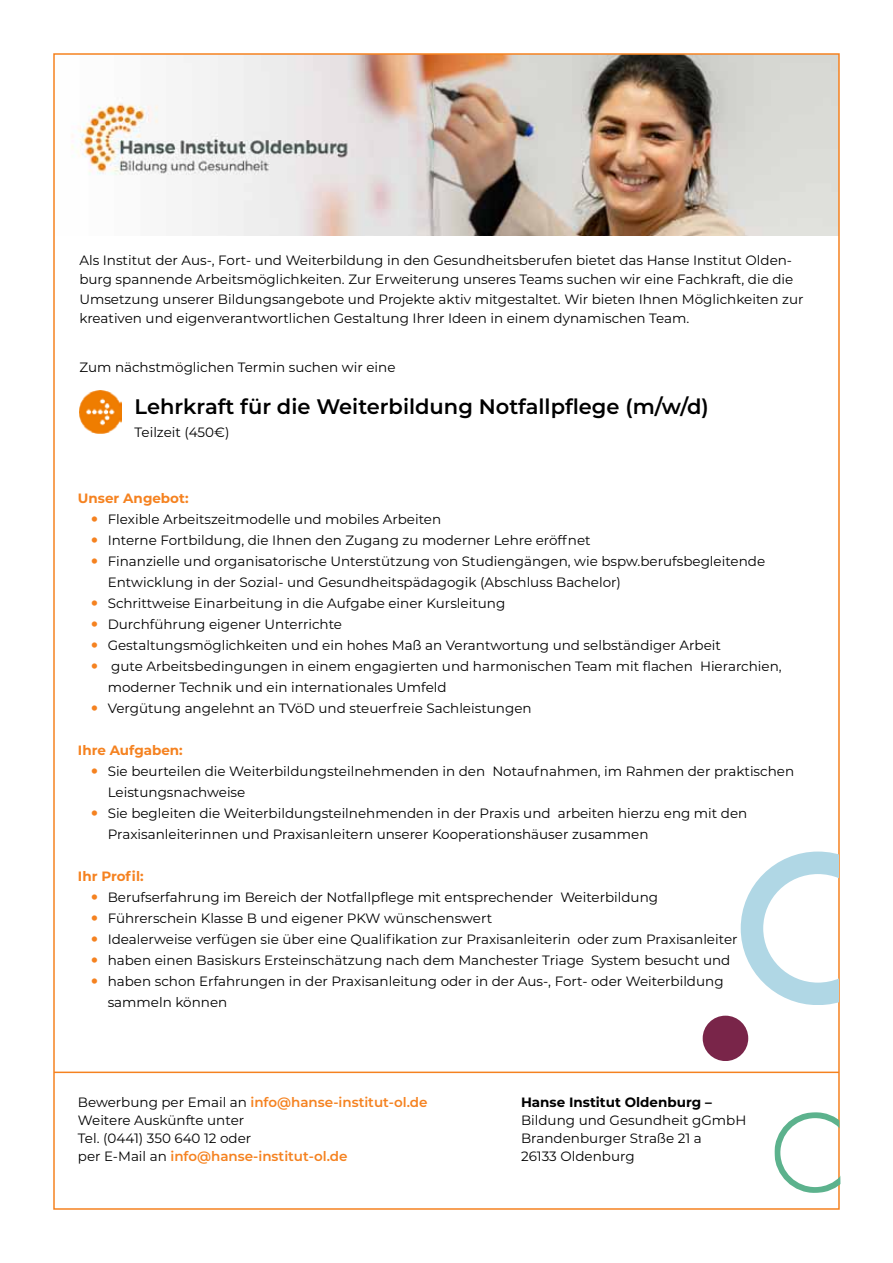
<style>
.page{position:relative;width:893px;height:1263px;background:#fff}
.page>*{position:absolute;margin:0;border:0;box-sizing:border-box;transform-origin:0 0}
.t1{font:600 21px "Montserrat";color:#000}
.t2{font:13.5px/21px "Montserrat";color:#000}
.t3{font:700 13.5px "Montserrat";color:#f58220}
.t4{font:700 13.5px "Montserrat";color:#000}
.s1{font-weight:600;color:#f58220}
</style>
<div class="page">
<img style="left:71px;top:56px;width:766px;height:179px">
<img style="left:79px;top:391px;width:43px;height:42px">
<hr style="left:54px;top:1071px;width:785px;height:2px;background:#f58220">
<svg style="left:741px;top:851px;width:98px;height:154px"></svg>
<div style="left:710px;top:1023px;width:31px;height:30px;background:#792549;border-radius:50%"></div>
<div style="left:703px;top:1016px;width:45px;height:45px;border:15px solid #792549;border-radius:50%"></div>
<svg style="left:774px;top:1112px;width:67px;height:81px"></svg>
<p class="t2" style="left:79px;top:250px;width:726px;line-height:19.5px">Als Institut der Aus-, Fort- und Weiterbildung in den Gesundheitsberufen bietet das Hanse Institut Olden&shy;burg spannende Arbeitsmöglichkeiten. Zur Erweiterung unseres Teams suchen wir eine Fachkraft, die die Umsetzung unserer Bildungsangebote und Projekte aktiv mitgestaltet. Wir bieten Ihnen Möglichkeiten zur kreativen und eigenverantwortlichen Gestaltung Ihrer Ideen in einem dynamischen Team.</p>
<p class="t2" style="left:79px;top:357px;width:318px">Zum nächstmöglichen Termin suchen wir eine</p>
<h1 class="t1" style="left:135px;top:392px;width:576px">Lehrkraft für die Weiterbildung Notfallpflege (m/w/d)</h1>
<p class="t2" style="left:135px;top:421px;width:96px">Teilzeit (450€)</p>
<p class="t3" style="left:78px;top:489px;width:112px">Unser Angebot:</p>
<p class="t2" style="left:108px;top:508px;width:675px">Flexible Arbeitszeitmodelle und mobiles Arbeiten<br>Interne Fortbildung, die Ihnen den Zugang zu moderner Lehre eröffnet<br>Finanzielle und organisatorische Unterstützung von Studiengängen, wie bspw.berufsbegleitende Entwicklung in der Sozial- und Gesundheitspädagogik (Abschluss Bachelor)<br>Schrittweise Einarbeitung in die Aufgabe einer Kursleitung<br>Durchführung eigener Unterrichte<br>Gestaltungsmöglichkeiten und ein hohes Maß an Verantwortung und selbständiger Arbeit<br>gute Arbeitsbedingungen in einem engagierten und harmonischen Team mit flachen Hierarchien, moderner Technik und ein internationales Umfeld<br>Vergütung angelehnt an TVöD und steuerfreie Sachleistungen</p>
<p class="t3" style="left:78px;top:741px;width:106px">Ihre Aufgaben:</p>
<p class="t2" style="left:108px;top:760px;width:688px">Sie beurteilen die Weiterbildungsteilnehmenden in den Notaufnahmen, im Rahmen der praktischen Leistungsnachweise<br>Sie begleiten die Weiterbildungsteilnehmenden in der Praxis und arbeiten hierzu eng mit den Praxisanleiterinnen und Praxisanleitern unserer Kooperationshäuser zusammen</p>
<p class="t3" style="left:78px;top:867px;width:67px">Ihr Profil:</p>
<p class="t2" style="left:108px;top:886px;width:631px">Berufserfahrung im Bereich der Notfallpflege mit entsprechender Weiterbildung Führerschein Klasse B und eigener PKW wünschenswert<br>Idealerweise verfügen sie über eine Qualifikation zur Praxisanleiterin oder zum Praxisanleiter haben einen Basiskurs Ersteinschätzung nach dem Manchester Triage System besucht und haben schon Erfahrungen in der Praxisanleitung oder in der Aus-, Fort- oder Weiterbildung sammeln können</p>
<p class="t2" style="left:78px;top:1093px;width:351px;line-height:18px">Bewerbung per Email an <span class="s1">info@hanse-institut-ol.de </span>Weitere Auskünfte unter<br>Tel. (0441) 350 640 12 oder<br>per E-Mail an <span class="s1">info@hanse-institut-ol.de</span></p>
<p class="t4" style="left:521px;top:1093px;width:192px">Hanse Institut Oldenburg –</p>
<p class="t2" style="left:521px;top:1111px;width:227px;line-height:18px">Bildung und Gesundheit gGmbH<br>Brandenburger Straße 21 a<br>26133 Oldenburg</p>
</div>
